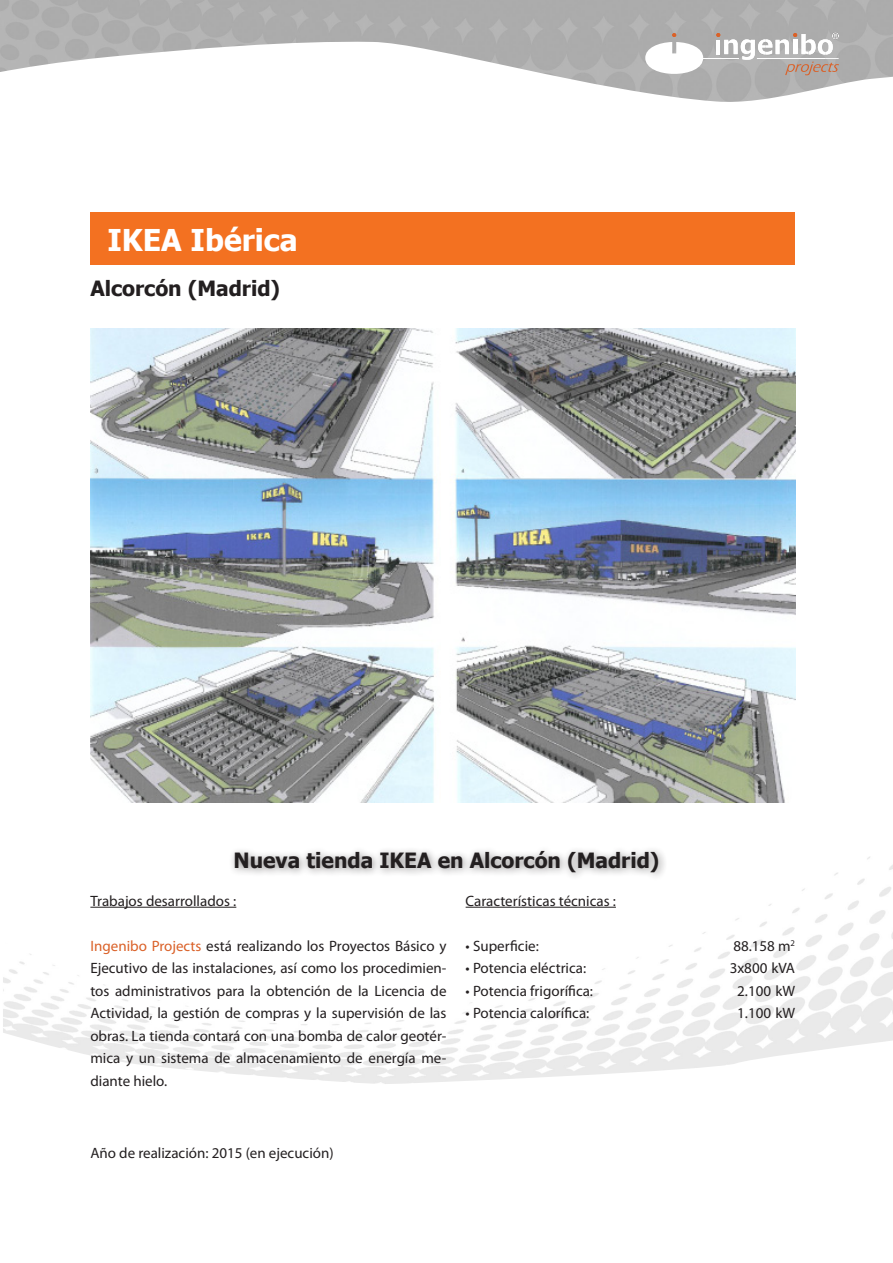
<style>
.page{position:relative;width:893px;height:1263px;background:#fff}
.page>*{position:absolute;margin:0;border:0;box-sizing:border-box;transform-origin:0 0}
.t1{font:700 30px "Tahoma";color:#fff}
.t2{font:700 21px "Tahoma";color:#231f20}
.t3{font:15px/22.5px "Myriad Pro";color:#231f20;text-align:justify}
.s1{color:#da6128}
</style>
<div class="page">
<img style="left:3px;top:857px;width:890px;height:227px">
<img style="left:0;top:0;width:893px;height:102px">
<svg style="left:645px;top:32px;width:194px;height:47px"></svg>
<div style="left:90px;top:212px;width:705px;height:52px;background:#f37121"></div>
<div style="left:229px;top:845px;width:439px;height:36px;background:#231f20;opacity:.5"></div>
<hr style="left:90px;top:907px;width:146px;height:1px;background:#231f20">
<hr style="left:466px;top:907px;width:150px;height:1px;background:#231f20">
<img style="left:90px;top:329px;width:705px;height:473px">
<p class="t1" style="left:107px;top:219px;width:192px">IKEA Ibérica</p>
<p class="t2" style="left:90px;top:273px;width:191px">Alcorcón (Madrid)</p>
<p class="t2" style="left:233px;top:845px;width:427px">Nueva tienda IKEA en Alcorcón (Madrid)</p>
<p class="t3" style="left:90px;top:889px;width:147px">Trabajos desarrollados :</p>
<p class="t3" style="left:90px;top:934px;width:358px"><span class="s1">Ingenibo Projects</span> está realizando los Proyectos Básico y Ejecutivo de las instalaciones, así como los procedimien&shy;tos administrativos para la obtención de la Licencia de Actividad, la gestión de compras y la supervisión de las obras. La tienda contará con una bomba de calor geotér&shy;mica y un sistema de almacenamiento de energía me&shy;diante hielo.</p>
<p class="t3" style="left:466px;top:889px;width:152px">Características técnicas :</p>
<p class="t3" style="left:466px;top:934px;width:75px">• Superficie:</p>
<p class="t3" style="left:733px;top:934px;width:63px">88.158 m<sup>2</sup></p>
<p class="t3" style="left:466px;top:957px;width:122px">• Potencia eléctrica:</p>
<p class="t3" style="left:730px;top:957px;width:67px">3x800 kVA</p>
<p class="t3" style="left:466px;top:979px;width:129px">• Potencia frigorífica:</p>
<p class="t3" style="left:737px;top:979px;width:59px">2.100 kW</p>
<p class="t3" style="left:466px;top:1002px;width:125px">• Potencia calorífica:</p>
<p class="t3" style="left:737px;top:1002px;width:59px">1.100 kW</p>
<p class="t3" style="left:90px;top:1141px;width:245px">Año de realización: 2015 (en ejecución)</p>
</div>
